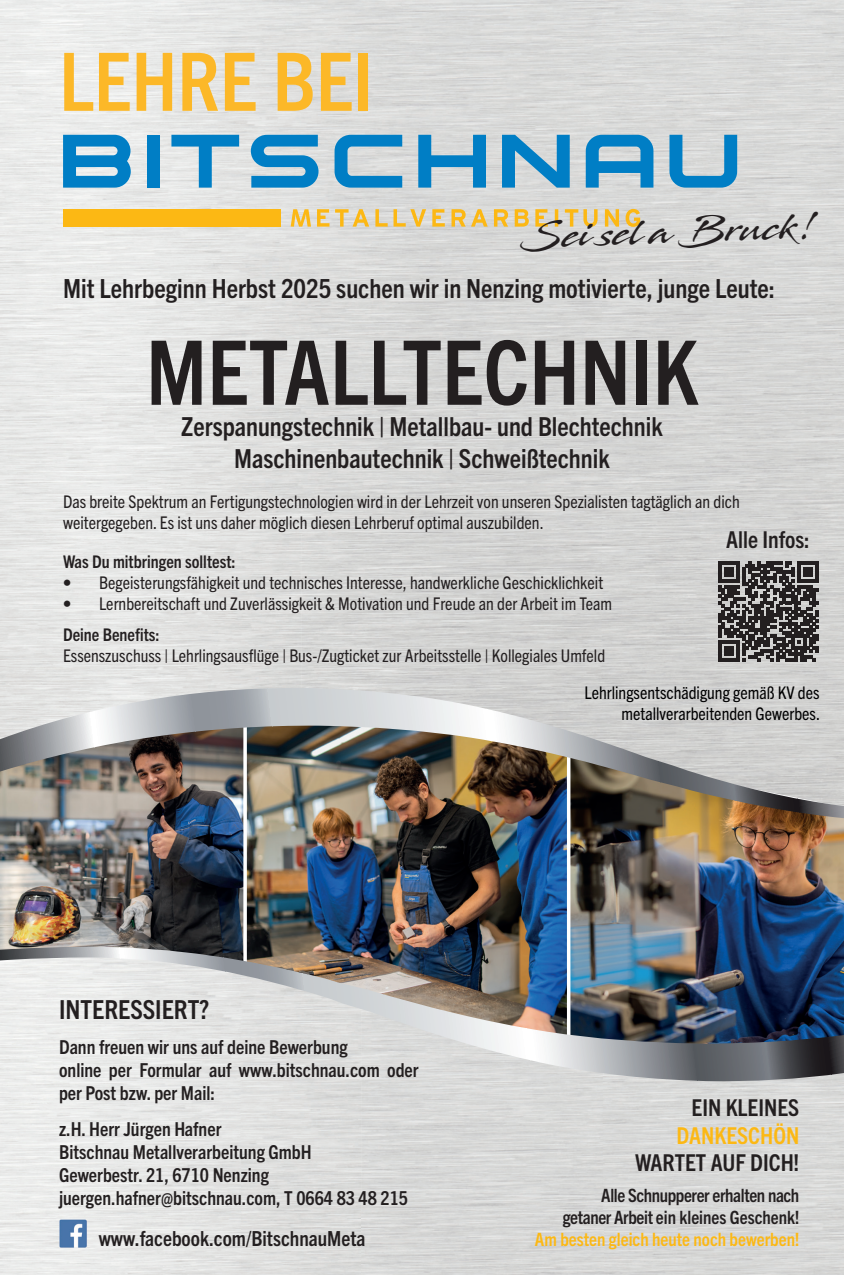
<style>
.page{position:relative;width:844px;height:1275px;background:#fff}
.page>*{position:absolute;margin:0;border:0;box-sizing:border-box;transform-origin:0 0}
.t1{font:700 condensed 89.25px "Trade Gothic Next LT Pro";color:#231f20}
.t2{font:700 condensed 80.67px "Trade Gothic Next LT Pro";color:#fcb828}
.t3{font:33.43px "Stingray";color:#231f20}
.t4{font:700 condensed 26.43px "Trade Gothic Next LT Pro";color:#231f20}
.t5{font:700 condensed 26.25px/31.5px "Trade Gothic Next LT Pro";color:#231f20;text-align:center}
.t6{font:700 condensed 23.28px "Trade Gothic Next LT Pro";color:#231f20}
.t7{font:700 condensed 23.28px "Trade Gothic Next LT Pro";color:#fcb814}
.t8{font:700 condensed 20.82px "Trade Gothic Next LT Pro";color:#231f20}
.t9{font:700 condensed 19.25px/23.1px "Trade Gothic Next LT Pro";color:#231f20}
.t10{font:700 condensed 18.38px/22.1px "Trade Gothic Next LT Pro";letter-spacing:-.02em;color:#231f20;text-align:right}
.t11{font:700 condensed 18.38px "Trade Gothic Next LT Pro";color:#fcb814}
.t12{font:condensed 17.5px/21px "Trade Gothic Next LT Pro";color:#231f20}
.t13{font:condensed 17.5px/21px "Trade Gothic Next LT Pro";color:#000001;text-align:right}
.t14{font:700 condensed 17.5px "Trade Gothic Next LT Pro";color:#231f20}
</style>
<div class="page">
<img style="left:0;top:0;width:843px;height:688px">
<img style="left:249px;top:818px;width:316px;height:129px">
<img style="left:0;top:818px;width:249px;height:129px">
<svg style="left:718px;top:561px;width:100px;height:101px;background:#595656"></svg>
<img style="left:59px;top:1220px;width:28px;height:27px">
<img style="left:565px;top:818px;width:278px;height:129px">
<img style="left:0;top:688px;width:843px;height:130px">
<img style="left:0;top:947px;width:843px;height:135px">
<div style="left:147px;top:135px;width:13px;height:53px;background:#007ec5"></div>
<svg style="left:171px;top:135px;width:68px;height:53px;background:#91c0d9"></svg>
<svg style="left:251px;top:135px;width:67px;height:53px;background:#499ecd"></svg>
<svg style="left:334px;top:135px;width:68px;height:53px;background:#6aabcf"></svg>
<svg style="left:418px;top:135px;width:68px;height:53px;background:#69aace"></svg>
<svg style="left:669px;top:135px;width:68px;height:53px;background:#6fadce"></svg>
<svg style="left:585px;top:135px;width:68px;height:53px;background:#53a1cc"></svg>
<svg style="left:63px;top:135px;width:68px;height:53px;background:#3a99ce"></svg>
<svg style="left:502px;top:135px;width:67px;height:53px;background:#5fa6cd"></svg>
<div style="left:63px;top:209px;width:217px;height:18px;background:#fcb814"></div>
<svg style="left:290px;top:209px;width:350px;height:18px;background:#e6cc8e"></svg>
<h2 class="t2" style="left:59px;top:26px;width:315px">LEHRE BEI</h2>
<h3 class="t3" style="left:519px;top:214px;width:301px;rotate:-2deg">Sei sel a Bruck!</h3>
<h3 class="t4" style="left:63px;top:270px;width:713px">Mit Lehrbeginn Herbst 2025 suchen wir in Nenzing motivierte, junge Leute:</h3>
<h1 class="t1" style="left:146px;top:311px;width:553px">METALLTECHNIK</h1>
<h3 class="t5" style="left:181px;top:409px;width:483px">Zerspanungstechnik | Metallbau- und Blechtechnik<br>Maschinenbautechnik | Schweißtechnik</h3>
<p class="t12" style="left:63px;top:490px;width:678px">Das breite Spektrum an Fertigungstechnologien wird in der Lehrzeit von unseren Spezialisten tagtäglich an dich weitergegeben. Es ist uns daher möglich diesen Lehrberuf optimal auszubilden.</p>
<p class="t14" style="left:63px;top:549px;width:174px">Was Du mitbringen solltest:</p>
<p class="t12" style="left:63px;top:571px;width:541px">• Begeisterungsfähigkeit und technisches Interesse, handwerkliche Geschicklichkeit</p>
<p class="t12" style="left:63px;top:592px;width:550px">• Lernbereitschaft und Zuverlässigkeit &amp; Motivation und Freude an der Arbeit im Team</p>
<p class="t14" style="left:63px;top:623px;width:98px">Deine Benefits:</p>
<p class="t12" style="left:63px;top:644px;width:543px">Essenszuschuss | Lehrlingsausflüge | Bus-/Zugticket zur Arbeitsstelle | Kollegiales Umfeld</p>
<h3 class="t6" style="left:726px;top:524px;width:85px">Alle Infos:</h3>
<h3 class="t5" style="left:59px;top:992px;width:152px">INTERESSIERT?</h3>
<p class="t9" style="left:59px;top:1034px;width:361px">Dann freuen wir uns auf deine Bewerbung<br>online per Formular auf www.bitschnau.com oder per Post bzw. per Mail:</p>
<p class="t9" style="left:59px;top:1116px;width:350px">z.H. Herr Jürgen Hafner<br>Bitschnau Metallverarbeitung GmbH<br>Gewerbestr. 21, 6710 Nenzing juergen.hafner@bitschnau.com, T 0664 83 48 215</p>
<p class="t8" style="left:99px;top:1225px;width:268px">www.facebook.com/BitschnauMeta</p>
<p class="t13" style="left:584px;top:681px;width:237px">Lehrlingsentschädigung gemäß KV des metallverarbeitenden Gewerbes.</p>
<h3 class="t6" style="left:691px;top:1091px;width:109px">EIN KLEINES</h3>
<h3 class="t7" style="left:676px;top:1119px;width:124px">DANKESCHÖN</h3>
<h3 class="t6" style="left:635px;top:1147px;width:166px">WARTET AUF DICH!</h3>
<p class="t10" style="left:562px;top:1183px;width:238px">Alle Schnupperer erhalten nach getaner Arbeit ein kleines Geschenk!</p>
<p class="t11" style="left:535px;top:1227px;width:266px">Am besten gleich heute noch bewerben!</p>
</div>
